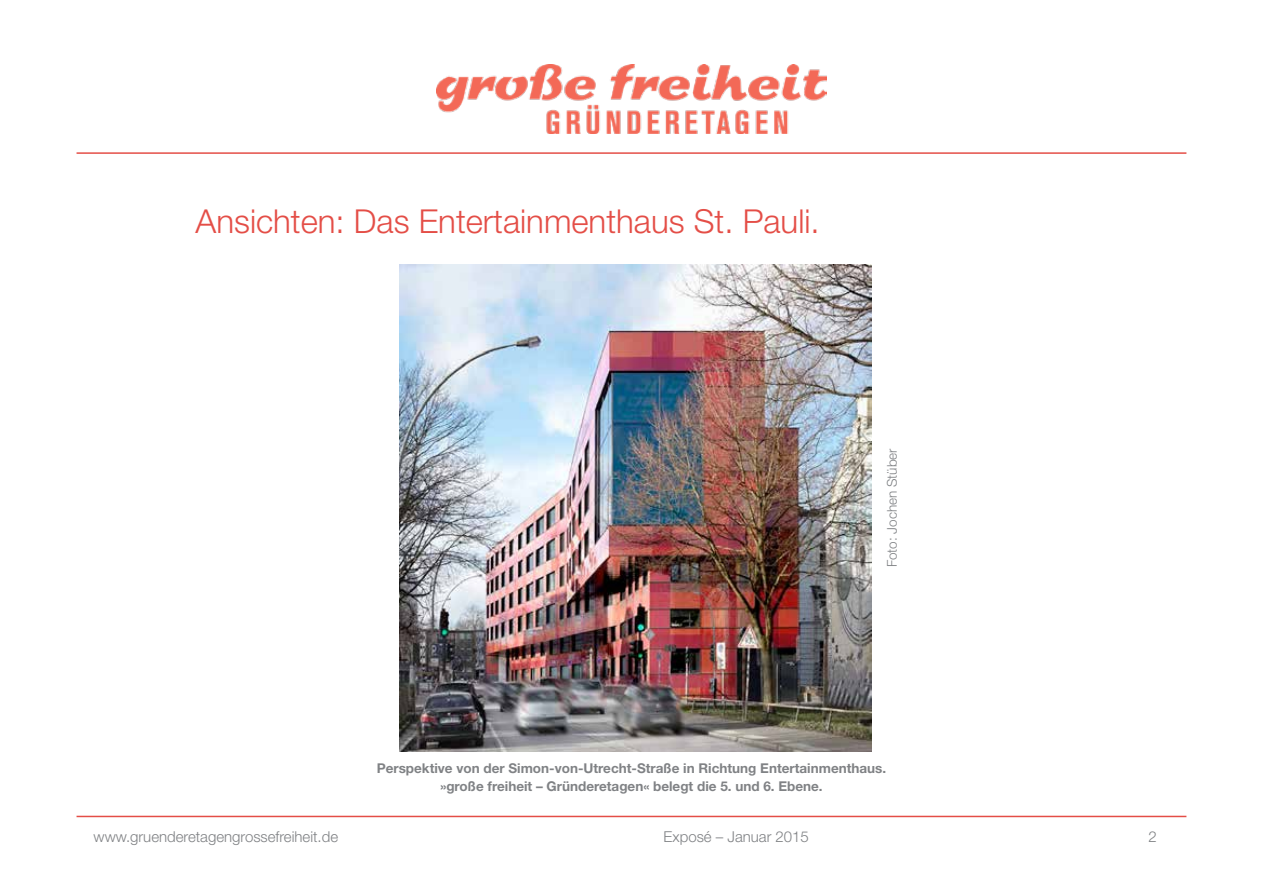
<style>
.page{position:relative;width:1263px;height:893px;background:#fff}
.page>*{position:absolute;margin:0;border:0;box-sizing:border-box;transform-origin:0 0}
.t1{font:300 33px "Helvetica Neue LT Std";color:#e44e47}
.t2{font:300 15px "Helvetica Neue LT Std";color:#808285}
.t3{font:700 13.5px/18px "Helvetica Neue LT Std";color:#808285;text-align:center}
.t4{font:300 13.5px "Helvetica Neue LT Std";color:#808285}
</style>
<div class="page">
<hr style="left:77px;top:152px;width:1109px;height:2px;background:#e44e47">
<hr style="left:77px;top:816px;width:1109px;height:1px;background:#e44e47">
<img style="left:436px;top:64px;width:391px;height:70px">
<img style="left:400px;top:264px;width:471px;height:487px">
<h1 class="t1" style="left:196px;top:201px;width:626px">Ansichten: Das Entertainmenthaus St. Pauli.</h1>
<p class="t4" style="left:884px;top:567px;width:121px;rotate:-90deg">Foto: Jochen Stüber</p>
<p class="t3" style="left:377px;top:759px;width:511px">Perspektive von der Simon-von-Utrecht-Straße in Richtung Entertainmenthaus. »große freiheit – Gründeretagen« belegt die 5. und 6. Ebene.</p>
<p class="t2" style="left:94px;top:827px;width:246px">www.gruenderetagengrossefreiheit.de</p>
<p class="t2" style="left:664px;top:827px;width:147px">Exposé – Januar 2015</p>
<p class="t2" style="left:1148px;top:827px;width:10px">2</p>
</div>
